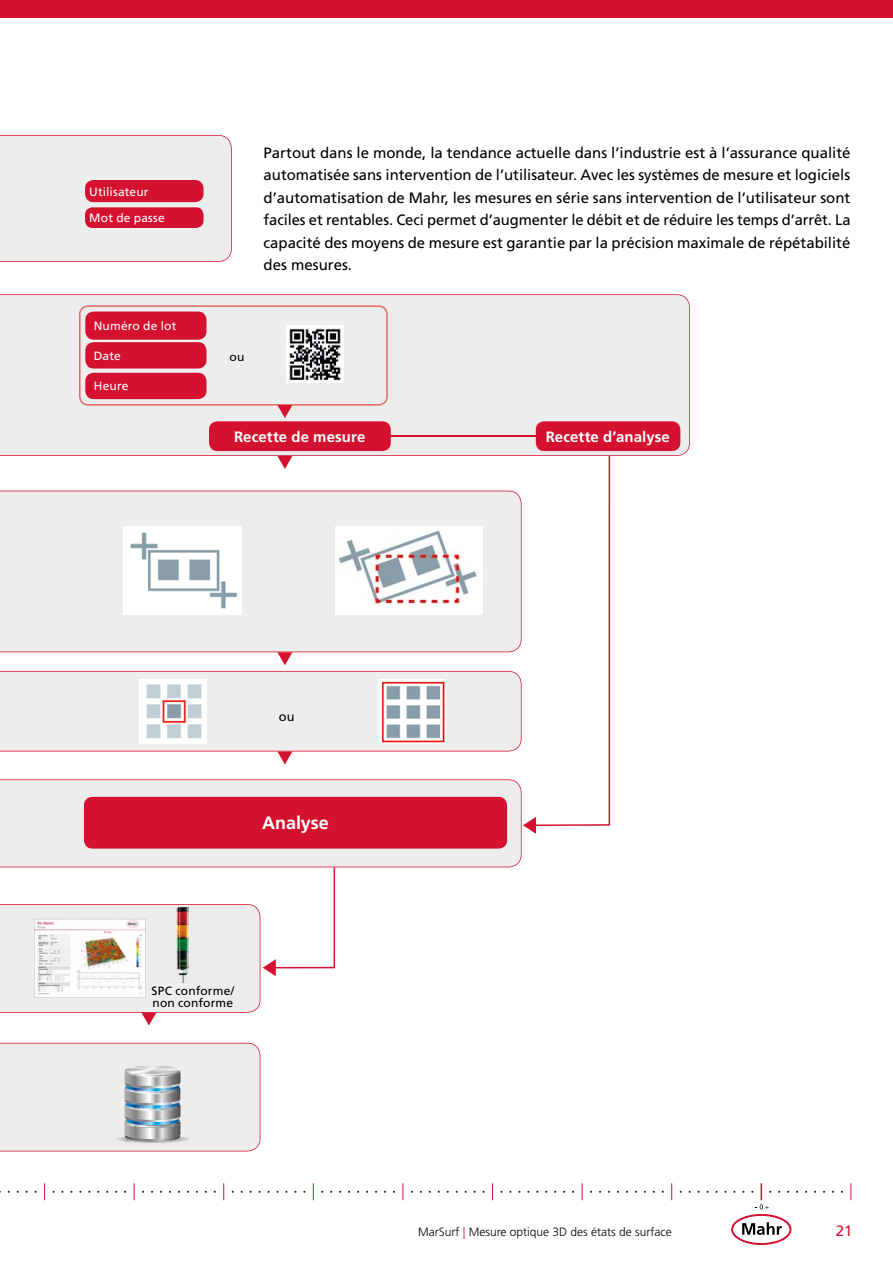
<style>
.page{position:relative;width:893px;height:1263px;background:#fff}
.page>*{position:absolute;margin:0;border:0;box-sizing:border-box;transform-origin:0 0}
.t1{font:700 18px "Frutiger LT Pro";letter-spacing:-.005em;color:#fff}
.t2{font:15px/22.5px "Frutiger LT Pro";color:#000;text-align:justify}
.t3{font:700 15px "Frutiger LT Pro";letter-spacing:.005em;color:#fff}
.t4{font:15px "Frutiger LT Pro";color:#d51130}
.t5{font:12.75px "Frutiger LT Pro";color:#000}
.t6{font:12px "Frutiger LT Pro";letter-spacing:.015em;color:#fff}
.t7{font:300 12px "Frutiger LT Pro";color:#000}
.t8{font:12px/12px "Frutiger LT Pro";letter-spacing:.015em;color:#000}
.s1{color:#d51130}
</style>
<div class="page">
<div style="left:0;top:0;width:893px;height:17px;background:#d51130"></div>
<svg style="left:44px;top:1183px;width:1px;height:17px"></svg>
<svg style="left:134px;top:1183px;width:1px;height:17px"></svg>
<svg style="left:223px;top:1183px;width:1px;height:17px"></svg>
<svg style="left:313px;top:1183px;width:1px;height:17px"></svg>
<svg style="left:403px;top:1183px;width:1px;height:17px"></svg>
<svg style="left:492px;top:1183px;width:1px;height:17px"></svg>
<svg style="left:582px;top:1183px;width:1px;height:17px"></svg>
<svg style="left:671px;top:1183px;width:1px;height:17px"></svg>
<svg style="left:724px;top:1183px;width:74px;height:61px"></svg>
<svg style="left:850px;top:1183px;width:1px;height:17px"></svg>
<div style="left:0;top:135px;width:232px;height:127px;background:#ededed"></div>
<div style="left:0;top:294px;width:690px;height:162px;background:#ededed"></div>
<div style="left:0;top:491px;width:522px;height:161px;background:#ededed"></div>
<svg style="left:0;top:779px;width:522px;height:88px;background:#ece6e7"></svg>
<div style="left:85px;top:180px;width:119px;height:22px;background:#d51130;border-radius:9px"></div>
<div style="left:85px;top:207px;width:119px;height:21px;background:#d51130;border-radius:8px"></div>
<div style="left:84px;top:797px;width:423px;height:52px;background:#d51130;border-radius:9px"></div>
<hr style="left:387px;top:435px;width:174px;height:1px;background:#d51130">
<svg style="left:523px;top:456px;width:87px;height:378px"></svg>
<div style="left:209px;top:421px;width:182px;height:30px;background:#d51130;border-radius:9px"></div>
<div style="left:536px;top:421px;width:144px;height:30px;background:#d51130;border-radius:9px"></div>
<img style="left:123px;top:526px;width:119px;height:88px">
<img style="left:335px;top:526px;width:147px;height:88px">
<svg style="left:0;top:1043px;width:260px;height:108px;background:#e7e6e6"></svg>
<svg style="left:0;top:671px;width:522px;height:93px"></svg>
<svg style="left:277px;top:652px;width:15px;height:13px"></svg>
<svg style="left:277px;top:456px;width:15px;height:13px"></svg>
<svg style="left:79px;top:305px;width:309px;height:113px;background:#dca2aa"></svg>
<svg style="left:0;top:867px;width:335px;height:158px"></svg>
<img style="left:124px;top:1065px;width:57px;height:46px">
<p class="t6" style="left:89px;top:184px;width:61px">Utilisateur</p>
<p class="t6" style="left:89px;top:211px;width:77px">Mot de passe</p>
<p class="t6" style="left:94px;top:319px;width:84px">Numéro de lot</p>
<p class="t6" style="left:94px;top:348px;width:28px">Date</p>
<p class="t6" style="left:94px;top:379px;width:36px">Heure</p>
<p class="t2" style="left:264px;top:141px;width:588px">Partout dans le monde, la tendance actuelle dans l’industrie est à l’assurance qualité automatisée sans intervention de l’utilisateur. Avec les systèmes de mesure et logiciels d’automatisation de Mahr, les mesures en série sans intervention de l’utilisateur sont faciles et rentables. Ceci permet d’augmenter le débit et de réduire les temps d’arrêt. La capacité des moyens de mesure est garantie par la précision maximale de répétabilité des mesures.</p>
<p class="t8" style="left:230px;top:351px;width:16px">ou</p>
<p class="t3" style="left:234px;top:428px;width:133px">Recette de mesure</p>
<p class="t3" style="left:546px;top:428px;width:126px">Recette d’analyse</p>
<p class="t5" style="left:279px;top:709px;width:17px">ou</p>
<p class="t1" style="left:262px;top:813px;width:68px">Analyse</p>
<p class="t8" style="left:152px;top:985px;width:84px">SPC conforme/ non conforme</p>
<p class="t7" style="left:418px;top:1224px;width:255px">MarSurf <span class="s1">|</span> Mesure optique 3D des états de surface</p>
<p class="t4" style="left:836px;top:1222px;width:18px">21</p>
</div>
